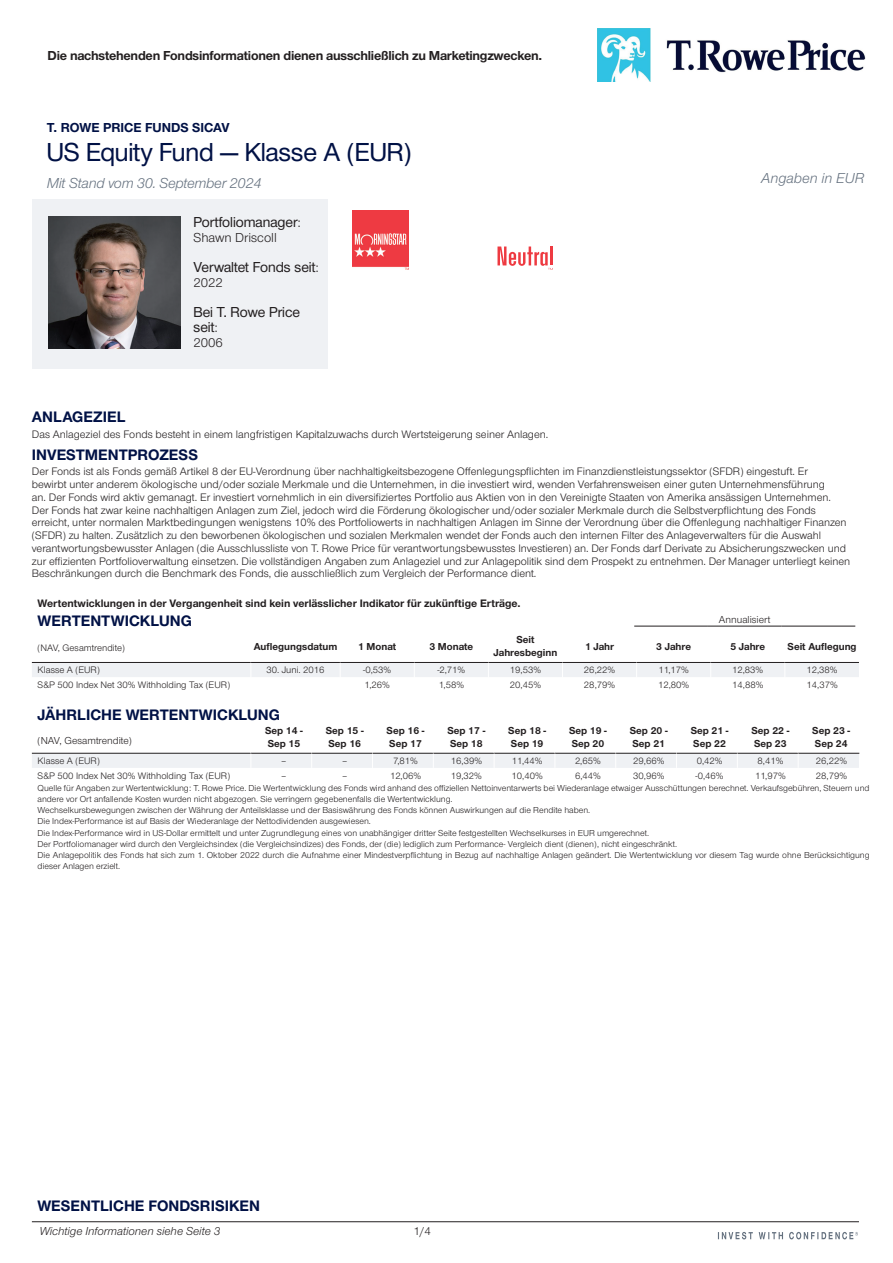
<style>
.page{position:relative;width:893px;height:1263px;background:#fff}
.page>*{position:absolute;margin:0;border:0;box-sizing:border-box;transform-origin:0 0}
.t1{font:500 27px "Nimbus San Nov D";letter-spacing:-.005em;color:#001145}
.t2{font:700 15.75px "Nimbus San Nov";color:#001145}
.t3{font:500 15px/15px "Nimbus San Nov D";color:#231f20}
.t4{font:italic 15px "Nimbus San Nov";letter-spacing:-.015em;color:#65717f}
.t5{font:700 13.5px "Nimbus San Nov";letter-spacing:-.015em;color:#231f20}
.t6{font:700 13.5px "Nimbus San Nov";color:#001145}
.t7{font:13.5px "Nimbus San Nov";color:#231f20}
.t8{font:italic 12px "Nimbus San Nov";color:#231f20}
.t9{font:12px "Nimbus San Nov";color:#231f20}
.t10{font:11.25px/12.8px "Nimbus San Nov";color:#231f20}
.t11{font:700 11.25px "Nimbus San Nov";color:#231f20}
.t12{font:700 10.5px/12.6px "Nimbus San Nov";color:#231f20}
.t13{font:10.5px "Nimbus San Nov";color:#231f20}
.t14{font:9.75px "Nimbus San Nov";color:#231f20}
.t15{font:9px/10.9px "Nimbus San Nov";color:#231f20}
.s1{font-family:"Nimbus San Nov";font-weight:400;font-size:13.5px}
</style>
<div class="page">
<div style="left:32px;top:200px;width:295px;height:169px;background:#eff1f4"></div>
<svg style="left:353px;top:210px;width:200px;height:60px"></svg>
<img style="left:49px;top:217px;width:131px;height:132px">
<hr style="left:634px;top:626px;width:74px;height:1px;background:#231f20">
<hr style="left:708px;top:626px;width:74px;height:1px;background:#231f20">
<hr style="left:782px;top:626px;width:73px;height:1px;background:#231f20">
<svg style="left:32px;top:662px;width:828px;height:106px"></svg>
<hr style="left:32px;top:1221px;width:827px;height:1px;background:#231f20">
<svg style="left:718px;top:1232px;width:140px;height:7px"></svg>
<img style="left:597px;top:28px;width:269px;height:53px">
<p class="t5" style="left:48px;top:48px;width:496px">Die nachstehenden Fondsinformationen dienen ausschließlich zu Marketingzwecken.</p>
<p class="t6" style="left:47px;top:120px;width:184px">T. ROWE PRICE FUNDS SICAV</p>
<h1 class="t1" style="left:47px;top:136px;width:366px">US Equity Fund — Klasse A (EUR)</h1>
<h3 class="t4" style="left:47px;top:174px;width:216px">Mit Stand vom 30. September 2024</h3>
<h3 class="t3" style="left:193px;top:214px;width:109px">Portfoliomanager<span class="s1">:</span></h3>
<p class="t7" style="left:193px;top:230px;width:85px">Shawn Driscoll</p>
<h3 class="t3" style="left:193px;top:259px;width:127px">Verwaltet Fonds seit<span class="s1">:</span></h3>
<p class="t7" style="left:193px;top:275px;width:31px">2022</p>
<h3 class="t3" style="left:193px;top:304px;width:108px">Bei T. Rowe Price seit<span class="s1">:</span></h3>
<p class="t7" style="left:193px;top:335px;width:31px">2006</p>
<h3 class="t4" style="left:761px;top:170px;width:105px">Angaben in EUR</h3>
<h2 class="t2" style="left:32px;top:407px;width:95px">ANLAGEZIEL</h2>
<p class="t10" style="left:32px;top:428px;width:518px">Das Anlageziel des Fonds besteht in einem langfristigen Kapitalzuwachs durch Wertsteigerung seiner Anlagen.</p>
<h2 class="t2" style="left:32px;top:445px;width:168px">INVESTMENTPROZESS</h2>
<p class="t10" style="left:32px;top:465px;width:820px">Der Fonds ist als Fonds gemäß Artikel 8 der EU-Verordnung über nachhaltigkeitsbezogene Offenlegungspflichten im Finanzdienstleistungssektor (SFDR) eingestuft. Er<br>bewirbt unter anderem ökologische und/oder soziale Merkmale und die Unternehmen, in die investiert wird, wenden Verfahrensweisen einer guten Unternehmensführung<br>an. Der Fonds wird aktiv gemanagt. Er investiert vornehmlich in ein diversifiziertes Portfolio aus Aktien von in den Vereinigte Staaten von Amerika ansässigen Unternehmen.<br>Der Fonds hat zwar keine nachhaltigen Anlagen zum Ziel, jedoch wird die Förderung ökologischer und/oder sozialer Merkmale durch die Selbstverpflichtung des Fonds erreicht, unter normalen Marktbedingungen wenigstens 10% des Portfoliowerts in nachhaltigen Anlagen im Sinne der Verordnung über die Offenlegung nachhaltiger Finanzen (SFDR) zu halten. Zusätzlich zu den beworbenen ökologischen und sozialen Merkmalen wendet der Fonds auch den internen Filter des Anlageverwalters für die Auswahl verantwortungsbewusster Anlagen (die Ausschlussliste von T. Rowe Price für verantwortungsbewusstes Investieren) an. Der Fonds darf Derivate zu Absicherungszwecken und zur effizienten Portfolioverwaltung einsetzen. Die vollständigen Angaben zum Anlageziel und zur Anlagepolitik sind dem Prospekt zu entnehmen. Der Manager unterliegt keinen Beschränkungen durch die Benchmark des Fonds, die ausschließlich zum Vergleich der Performance dient.</p>
<p class="t11" style="left:38px;top:596px;width:485px">Wertentwicklungen in der Vergangenheit sind kein verlässlicher Indikator für zukünftige Erträge.</p>
<h2 class="t2" style="left:38px;top:611px;width:156px">WERTENTWICKLUNG</h2>
<p class="t13" style="left:719px;top:613px;width:53px">Annualisiert</p>
<p class="t14" style="left:38px;top:642px;width:89px">(NAV, Gesamtrendite)</p>
<p class="t12" style="left:254px;top:640px;width:85px">Auflegungsdatum</p>
<p class="t12" style="left:358px;top:640px;width:40px">1 Monat</p>
<p class="t12" style="left:429px;top:640px;width:45px">3 Monate</p>
<p class="t12" style="left:494px;top:634px;width:65px;text-align:center">Seit<br>Jahresbeginn</p>
<p class="t12" style="left:585px;top:640px;width:31px">1 Jahr</p>
<p class="t12" style="left:656px;top:640px;width:36px">3 Jahre</p>
<p class="t12" style="left:730px;top:640px;width:36px">5 Jahre</p>
<p class="t12" style="left:788px;top:640px;width:71px">Seit Auflegung</p>
<p class="t14" style="left:38px;top:664px;width:64px">Klasse A (EUR)</p>
<p class="t14" style="left:266px;top:664px;width:60px">30. Juni. 2016</p>
<p class="t14" style="left:363px;top:664px;width:30px">-0,53%</p>
<p class="t14" style="left:437px;top:664px;width:29px">-2,71%</p>
<p class="t14" style="left:510px;top:664px;width:33px">19,53%</p>
<p class="t14" style="left:584px;top:664px;width:33px">26,22%</p>
<p class="t14" style="left:658px;top:664px;width:32px">11,17%</p>
<p class="t14" style="left:732px;top:664px;width:32px">12,83%</p>
<p class="t14" style="left:807px;top:664px;width:32px">12,38%</p>
<p class="t14" style="left:38px;top:679px;width:194px">S&amp;P 500 Index Net 30% Withholding Tax (EUR)</p>
<p class="t14" style="left:365px;top:679px;width:27px">1,26%</p>
<p class="t14" style="left:439px;top:679px;width:27px">1,58%</p>
<p class="t14" style="left:510px;top:679px;width:33px">20,45%</p>
<p class="t14" style="left:584px;top:679px;width:33px">28,79%</p>
<p class="t14" style="left:658px;top:679px;width:32px">12,80%</p>
<p class="t14" style="left:732px;top:679px;width:33px">14,88%</p>
<p class="t14" style="left:806px;top:679px;width:33px">14,37%</p>
<h2 class="t2" style="left:38px;top:705px;width:244px">JÄHRLICHE WERTENTWICKLUNG</h2>
<p class="t13" style="left:38px;top:734px;width:96px">(NAV, Gesamtrendite)</p>
<p class="t12" style="left:265px;top:724px;width:39px">Sep 14 -<br>Sep 15</p>
<p class="t12" style="left:326px;top:724px;width:39px">Sep 15 -<br>Sep 16</p>
<p class="t12" style="left:387px;top:724px;width:39px">Sep 16 -<br>Sep 17</p>
<p class="t12" style="left:447px;top:724px;width:39px">Sep 17 -<br>Sep 18</p>
<p class="t12" style="left:508px;top:724px;width:39px">Sep 18 -<br>Sep 19</p>
<p class="t12" style="left:569px;top:724px;width:39px">Sep 19 -<br>Sep 20</p>
<p class="t12" style="left:630px;top:724px;width:39px">Sep 20 -<br>Sep 21</p>
<p class="t12" style="left:691px;top:724px;width:39px">Sep 21 -<br>Sep 22</p>
<p class="t12" style="left:751px;top:724px;width:39px">Sep 22 -<br>Sep 23</p>
<p class="t12" style="left:812px;top:724px;width:39px">Sep 23 -<br>Sep 24</p>
<p class="t14" style="left:38px;top:755px;width:64px">Klasse A (EUR)</p>
<p class="t14" style="left:281px;top:755px;width:7px">–</p>
<p class="t14" style="left:342px;top:755px;width:7px">–</p>
<p class="t14" style="left:393px;top:755px;width:26px">7,81%</p>
<p class="t14" style="left:451px;top:755px;width:33px">16,39%</p>
<p class="t14" style="left:512px;top:755px;width:32px">11,44%</p>
<p class="t14" style="left:575px;top:755px;width:27px">2,65%</p>
<p class="t14" style="left:633px;top:755px;width:33px">29,66%</p>
<p class="t14" style="left:697px;top:755px;width:27px">0,42%</p>
<p class="t14" style="left:757px;top:755px;width:27px">8,41%</p>
<p class="t14" style="left:816px;top:755px;width:33px">26,22%</p>
<p class="t14" style="left:38px;top:770px;width:194px">S&amp;P 500 Index Net 30% Withholding Tax (EUR)</p>
<p class="t14" style="left:281px;top:770px;width:7px">–</p>
<p class="t14" style="left:342px;top:770px;width:7px">–</p>
<p class="t14" style="left:390px;top:770px;width:32px">12,06%</p>
<p class="t14" style="left:451px;top:770px;width:33px">19,32%</p>
<p class="t14" style="left:512px;top:770px;width:33px">10,40%</p>
<p class="t14" style="left:575px;top:770px;width:27px">6,44%</p>
<p class="t14" style="left:633px;top:770px;width:33px">30,96%</p>
<p class="t14" style="left:696px;top:770px;width:30px">-0,46%</p>
<p class="t14" style="left:755px;top:770px;width:32px">11,97%</p>
<p class="t14" style="left:816px;top:770px;width:33px">28,79%</p>
<p class="t15" style="left:38px;top:783px;width:833px">Quelle für Angaben zur Wertentwicklung: T. Rowe Price. Die Wertentwicklung des Fonds wird anhand des offiziellen Nettoinventarwerts bei Wiederanlage etwaiger Ausschüttungen berechnet. Verkaufsgebühren, Steuern und andere vor Ort anfallende Kosten wurden nicht abgezogen. Sie verringern gegebenenfalls die Wertentwicklung.<br>Wechselkursbewegungen zwischen der Währung der Anteilsklasse und der Basiswährung des Fonds können Auswirkungen auf die Rendite haben.<br>Die Index-Performance ist auf Basis der Wiederanlage der Nettodividenden ausgewiesen.<br>Die Index-Performance wird in US-Dollar ermittelt und unter Zugrundlegung eines von unabhängiger dritter Seite festgestellten Wechselkurses in EUR umgerechnet.<br>Der Portfoliomanager wird durch den Vergleichsindex (die Vergleichsindizes) des Fonds, der (die) lediglich zum Performance- Vergleich dient (dienen), nicht eingeschränkt.<br>Die Anlagepolitik des Fonds hat sich zum 1. Oktober 2022 durch die Aufnahme einer Mindestverpflichtung in Bezug auf nachhaltige Anlagen geändert. Die Wertentwicklung vor diesem Tag wurde ohne Berücksichtigung dieser Anlagen erzielt.</p>
<h2 class="t2" style="left:37px;top:1197px;width:224px">WESENTLICHE FONDSRISIKEN</h2>
<p class="t8" style="left:39px;top:1224px;width:183px">Wichtige Informationen siehe Seite 3</p>
<p class="t9" style="left:414px;top:1224px;width:19px">1/4</p>
</div>
